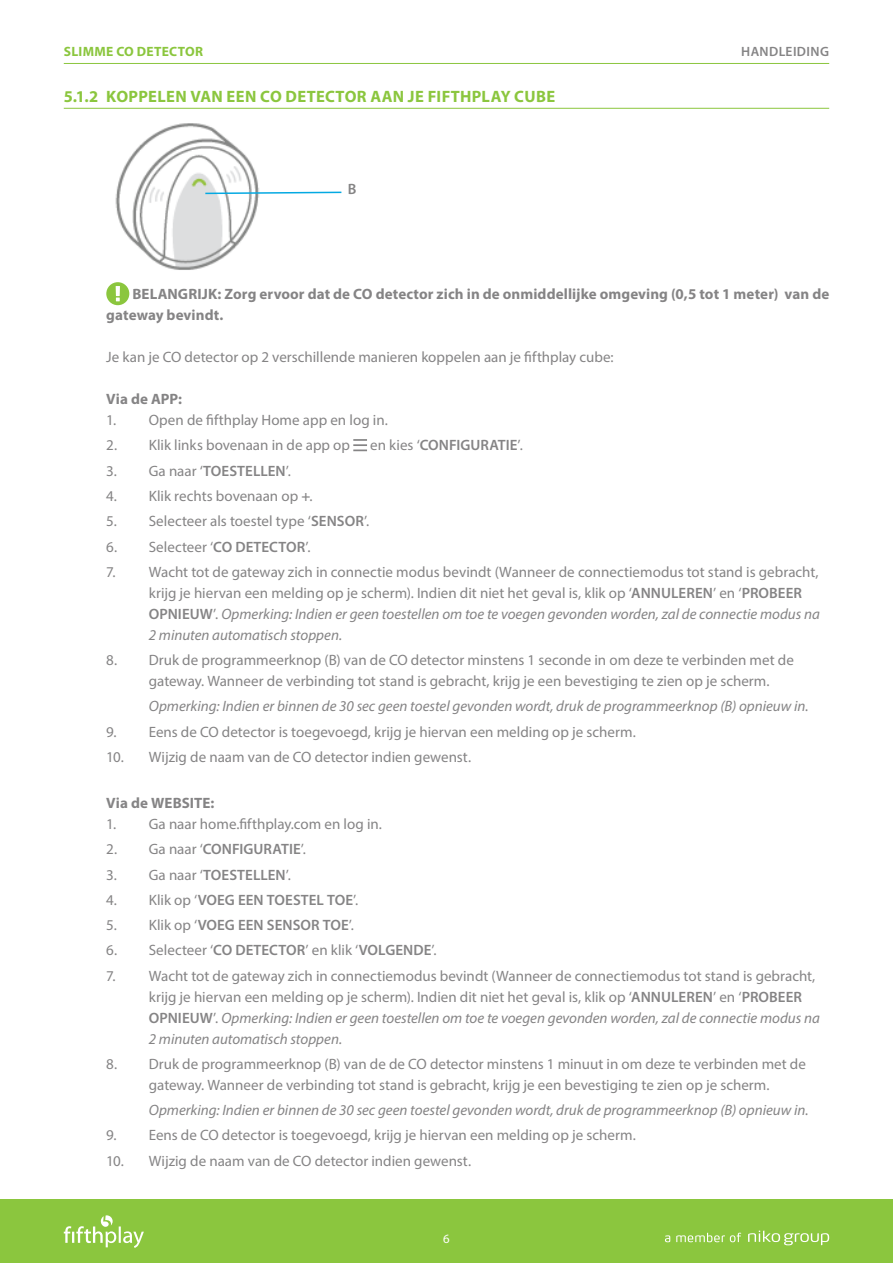
<style>
.page{position:relative;width:893px;height:1263px;background:#fff}
.page>*{position:absolute;margin:0;border:0;box-sizing:border-box;transform-origin:0 0}
.OnlineManual_Tussent{font:700 16.5px "Myriad Pro";letter-spacing:.025em;color:#8bc63e}
.OnlineManual_BulletP{font:15px/21px "Myriad Pro";color:#858485}
.OnlineManual_BulletP-2{font:italic 15px "Myriad Pro";color:#858485}
.OnlineManual_Intro{font:700 15px/21px "Myriad Pro";letter-spacing:.005em;color:#858485}
.OnlineManual_BulletP-3{font:600 15px "Myriad Pro";letter-spacing:.005em;color:#858485}
.OnlineManual_Intro-2{font:15px "Myriad Pro";color:#858485}
.t1{font:700 13.5px "Myriad Pro";letter-spacing:.02em;color:#8bc63e}
.t2{font:600 13.5px "Myriad Pro";letter-spacing:.03em;color:#858485}
.t3{font:12.75px "Myriad Pro";color:#fff}
.s1{font-weight:400}
.s2{font-weight:600}
.s3{font-style:italic}
</style>
<div class="page">
<div style="left:0;top:1199px;width:893px;height:64px;background:#8bc63e"></div>
<hr style="left:64px;top:63px;width:765px;height:1px;background:#8bc63e">
<svg style="left:64px;top:1215px;width:80px;height:33px"></svg>
<svg style="left:748px;top:1230px;width:81px;height:15px"></svg>
<svg style="left:665px;top:1235px;width:5px;height:7px"></svg>
<svg style="left:676px;top:1233px;width:65px;height:9px"></svg>
<hr style="left:64px;top:108px;width:765px;height:1px;background:#8bc63e">
<img style="left:115px;top:123px;width:144px;height:147px">
<svg style="left:204px;top:191px;width:138px;height:4px"></svg>
<svg style="left:106px;top:282px;width:23px;height:23px"></svg>
<svg style="left:353px;top:439px;width:14px;height:12px"></svg>
<p class="t1" style="left:64px;top:43px;width:141px">SLIMME CO DETECTOR</p>
<p class="t2" style="left:741px;top:43px;width:89px">HANDLEIDING</p>
<p class="OnlineManual_Tussent" style="left:64px;top:85px;width:493px">5.1.2 KOPPELEN VAN EEN CO DETECTOR AAN JE FIFTHPLAY CUBE</p>
<p class="OnlineManual_BulletP-3" style="left:348px;top:180px;width:10px">B</p>
<p class="OnlineManual_Intro" style="left:106px;top:283px;width:724px;text-indent:26px">BELANGRIJK: Zorg ervoor dat de CO detector zich in de onmiddellijke omgeving (0,5 tot 1 meter) van de gateway bevindt.</p>
<p class="OnlineManual_Intro-2" style="left:106px;top:348px;width:509px">Je kan je CO detector op 2 verschillende manieren koppelen aan je fifthplay cube:</p>
<p class="OnlineManual_Intro" style="left:106px;top:388px;width:77px">Via de APP:</p>
<p class="OnlineManual_BulletP" style="left:106px;top:409px;width:283px">1. Open de fifthplay Home app en log in.</p>
<p class="OnlineManual_BulletP" style="left:106px;top:435px;width:245px">2. Klik links bovenaan in de app op</p>
<p class="OnlineManual_BulletP-3" style="left:370px;top:436px;width:154px"><span class="s1">en kies ‘</span>CONFIGURATIE<span class="s1">’.</span></p>
<p class="OnlineManual_BulletP" style="left:106px;top:460px;width:186px">3. Ga naar ‘<span class="s2">TOESTELLEN</span>’.</p>
<p class="OnlineManual_BulletP" style="left:106px;top:485px;width:208px">4. Klik rechts bovenaan op <span class="s2">+</span>.</p>
<p class="OnlineManual_BulletP" style="left:106px;top:510px;width:264px">5. Selecteer als toestel type ‘<span class="s2">SENSOR</span>’.</p>
<p class="OnlineManual_BulletP" style="left:106px;top:536px;width:206px">6. Selecteer ‘<span class="s2">CO DETECTOR</span>’.</p>
<p class="OnlineManual_BulletP" style="left:149px;top:561px;width:672px;text-indent:-43px">7. Wacht tot de gateway zich in connectie modus bevindt (Wanneer de connectiemodus tot stand is gebracht, krijg je hiervan een melding op je scherm). Indien dit niet het geval is, klik op ‘<span class="s2">ANNULEREN</span>’ en ‘<span class="s2">PROBEER OPNIEUW</span>’. <span class="s3">Opmerking: Indien er geen toestellen om toe te voegen gevonden worden, zal de connectie modus na 2 minuten automatisch stoppen.</span></p>
<p class="OnlineManual_BulletP" style="left:149px;top:649px;width:647px;text-indent:-43px">8. Druk de programmeerknop (B) van de CO detector minstens 1 seconde in om deze te verbinden met de gateway. Wanneer de verbinding tot stand is gebracht, krijg je een bevestiging te zien op je scherm.</p>
<p class="OnlineManual_BulletP-2" style="left:149px;top:697px;width:661px">Opmerking: Indien er binnen de 30 sec geen toestel gevonden wordt, druk de programmeerknop (B) opnieuw in.</p>
<p class="OnlineManual_BulletP" style="left:106px;top:721px;width:531px">9. Eens de CO detector is toegevoegd, krijg je hiervan een melding op je scherm.</p>
<p class="OnlineManual_BulletP" style="left:106px;top:746px;width:366px">10. Wijzig de naam van de CO detector indien gewenst.</p>
<p class="OnlineManual_Intro" style="left:106px;top:792px;width:110px">Via de WEBSITE:</p>
<p class="OnlineManual_BulletP" style="left:106px;top:813px;width:277px">1. Ga naar home.fifthplay.com en log in.</p>
<p class="OnlineManual_BulletP-3" style="left:106px;top:840px;width:201px"><span class="s1">2. Ga naar ‘</span>CONFIGURATIE<span class="s1">’.</span></p>
<p class="OnlineManual_BulletP" style="left:106px;top:864px;width:186px">3. Ga naar ‘<span class="s2">TOESTELLEN</span>’.</p>
<p class="OnlineManual_BulletP-3" style="left:106px;top:890px;width:254px"><span class="s1">4. Klik op ‘</span>VOEG EEN TOESTEL TOE<span class="s1">’.</span></p>
<p class="OnlineManual_BulletP-3" style="left:106px;top:915px;width:249px"><span class="s1">5. Klik op ‘</span>VOEG EEN SENSOR TOE<span class="s1">’.</span></p>
<p class="OnlineManual_BulletP" style="left:106px;top:939px;width:332px">6. Selecteer ‘<span class="s2">CO DETECTOR</span>’ en klik ‘<span class="s2">VOLGENDE</span>’.</p>
<p class="OnlineManual_BulletP" style="left:149px;top:965px;width:672px;text-indent:-43px">7. Wacht tot de gateway zich in connectiemodus bevindt (Wanneer de connectiemodus tot stand is gebracht, krijg je hiervan een melding op je scherm). Indien dit niet het geval is, klik op ‘<span class="s2">ANNULEREN</span>’ en ‘<span class="s2">PROBEER OPNIEUW</span>’. <span class="s3">Opmerking: Indien er geen toestellen om toe te voegen gevonden worden, zal de connectie modus na 2 minuten automatisch stoppen.</span></p>
<p class="OnlineManual_BulletP" style="left:106px;top:1053px;width:701px;text-align:center">8. Druk de programmeerknop (B) van de de CO detector minstens 1 minuut in om deze te verbinden met de gateway. Wanneer de verbinding tot stand is gebracht, krijg je een bevestiging te zien op je scherm.</p>
<p class="OnlineManual_BulletP-2" style="left:149px;top:1101px;width:661px">Opmerking: Indien er binnen de 30 sec geen toestel gevonden wordt, druk de programmeerknop (B) opnieuw in.</p>
<p class="OnlineManual_BulletP" style="left:106px;top:1124px;width:531px">9. Eens de CO detector is toegevoegd, krijg je hiervan een melding op je scherm.</p>
<p class="OnlineManual_BulletP" style="left:106px;top:1150px;width:366px">10. Wijzig de naam van de CO detector indien gewenst.</p>
<p class="t3" style="left:443px;top:1231px;width:8px">6</p>
</div>
